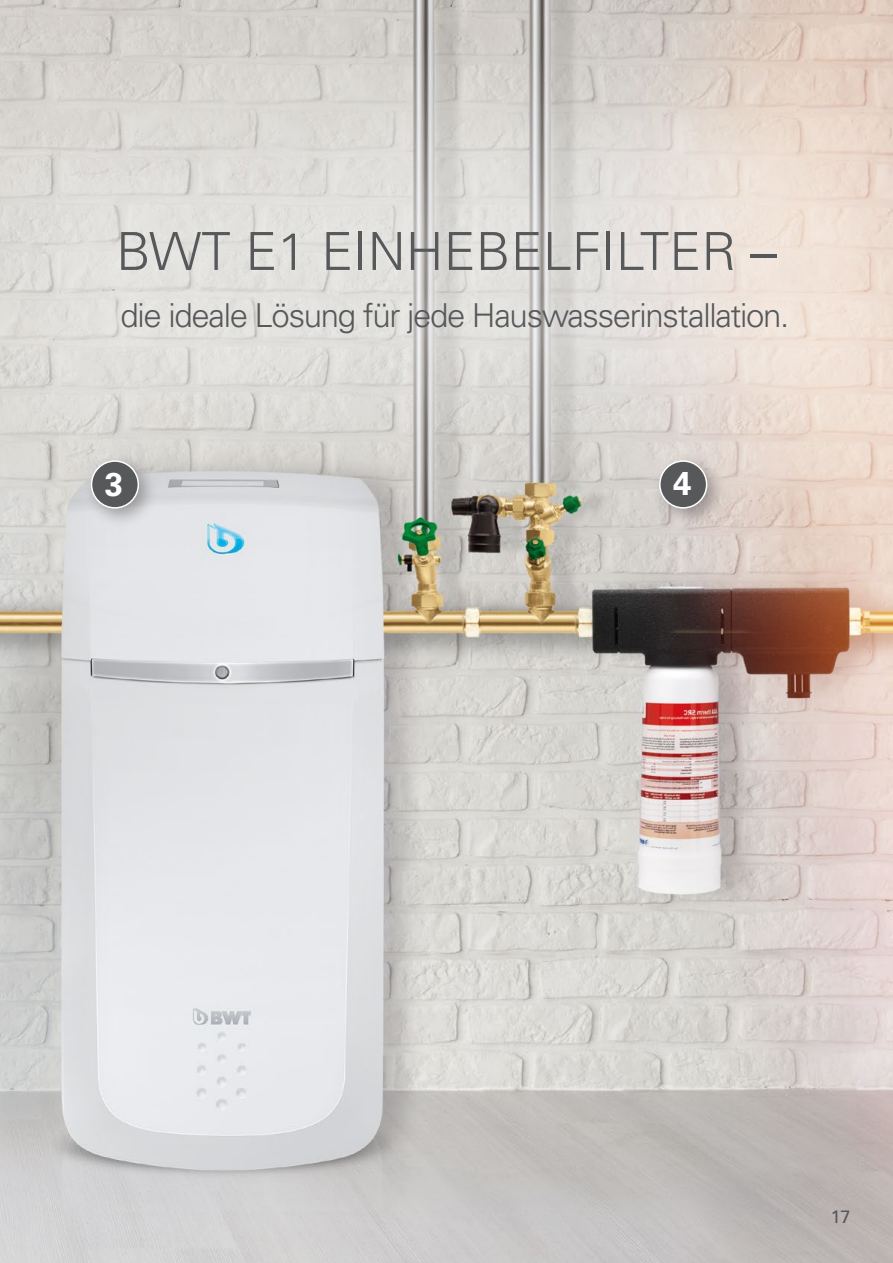
<style>
.page{position:relative;width:893px;height:1263px;background:#fff}
.page>*{position:absolute;margin:0;border:0;box-sizing:border-box;transform-origin:0 0}
.inhalt2{font:300 52.5px "Univers";color:#57585a}
.inhalt2-2{font:300 33px "Univers";letter-spacing:-.04em;color:#57585a}
.Headline{font:700 33px "Univers";color:#fff}
.t1{font:18px "Univers";color:#57585a}
</style>
<div class="page">
<img style="left:0;top:0;width:893px;height:1263px">
<div style="left:0;top:41px;width:893px;height:484px;background:#fff;opacity:.75"></div>
<div style="left:83px;top:452px;width:76px;height:76px;background:#231f20;opacity:.35"></div>
<div style="left:92px;top:461px;width:46px;height:47px;background:#57585a;border-radius:50%"></div>
<div style="left:91px;top:460px;width:48px;height:49px;border:2px solid #fff;border-radius:50%"></div>
<div style="left:652px;top:452px;width:75px;height:76px;background:#231f20;opacity:.35"></div>
<div style="left:660px;top:461px;width:47px;height:47px;background:#57585a;border-radius:50%"></div>
<div style="left:659px;top:460px;width:48px;height:49px;border:2px solid #fff;border-radius:50%"></div>
<p class="inhalt2" style="left:116px;top:220px;width:663px">BWT E1 EINHEBELFILTER –</p>
<p class="inhalt2-2" style="left:121px;top:296px;width:670px">die ideale Lösung für jede Hauswasserinstallation.</p>
<p class="Headline" style="left:105px;top:465px;width:20px">3</p>
<p class="Headline" style="left:673px;top:464px;width:20px">4</p>
<p class="t1" style="left:831px;top:1206px;width:21px">17</p>
</div>
